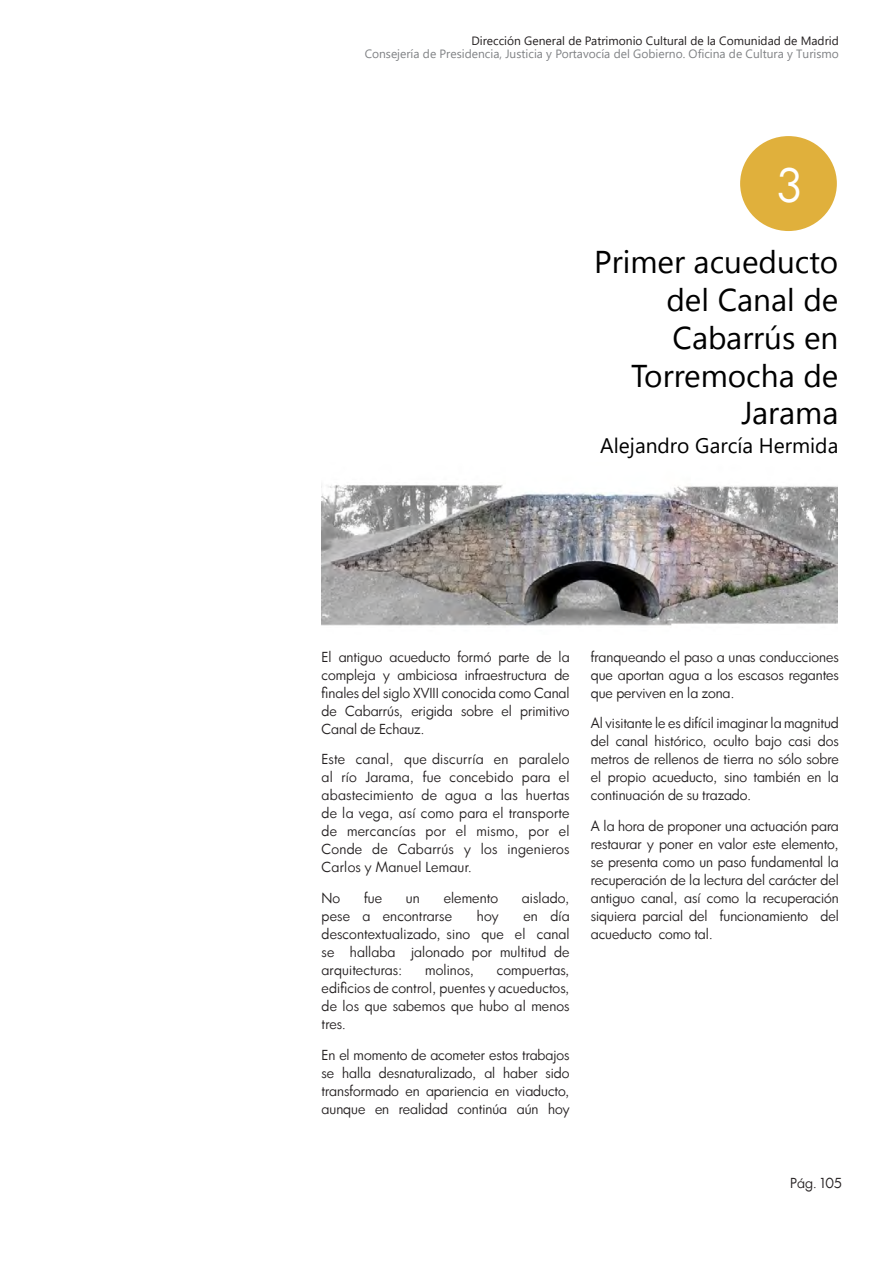
<style>
.page{position:relative;width:893px;height:1263px;background:#fff}
.page>*{position:absolute;margin:0;border:0;box-sizing:border-box;transform-origin:0 0}
.t1{font:45px "Luz Sans";color:#fff}
.t2{font:31.5px "Segoe UI Emoji";color:#000}
.t3{font:21px "Segoe UI";color:#000}
.t4{font:13.5px/18px "Luz Sans";color:#231f20;text-align:justify}
.t5{font:12px "Segoe UI";color:#808285}
.t6{font:12px "Segoe UI";color:#231f20}
</style>
<div class="page">
<div style="left:740px;top:136px;width:97px;height:95px;background:#e0b03c;border-radius:50%"></div>
<img style="left:322px;top:485px;width:515px;height:141px">
<p class="t6" style="left:471px;top:31px;width:369px">Dirección General de Patrimonio Cultural de la Comunidad de Madrid</p>
<p class="t5" style="left:365px;top:44px;width:476px">Consejería de Presidencia, Justicia y Portavocía del Gobierno. Oficina de Cultura y Turismo</p>
<p class="t1" style="left:777px;top:155px;width:27px">3</p>
<p class="t2" style="left:724px;top:239px;width:116px">◆ ◆▼□</p>
<p class="t2" style="left:701px;top:276px;width:95px">● ■ ●</p>
<p class="t3" style="left:600px;top:429px;width:240px">Alejandro García Hermida</p>
<p class="t4" style="left:322px;top:648px;width:249px">El antiguo acueducto formó parte de la compleja y ambiciosa infraestructura de finales del siglo XVIII conocida como Canal de Cabarrús, erigida sobre el primitivo Canal de Echauz.</p>
<p class="t4" style="left:322px;top:750px;width:249px">Este canal, que discurría en paralelo al río Jarama, fue concebido para el abastecimiento de agua a las huertas de la vega, así como para el transporte de mercancías por el mismo, por el Conde de Cabarrús y los ingenieros Carlos y Manuel Lemaur.</p>
<p class="t4" style="left:322px;top:889px;width:20px">No</p>
<p class="t4" style="left:364px;top:889px;width:20px">fue</p>
<p class="t4" style="left:406px;top:889px;width:15px">un</p>
<p class="t4" style="left:444px;top:889px;width:56px">elemento</p>
<p class="t4" style="left:522px;top:889px;width:49px">aislado,</p>
<p class="t4" style="left:322px;top:907px;width:132px">pese a encontrarse</p>
<p class="t4" style="left:477px;top:907px;width:23px">hoy</p>
<p class="t4" style="left:322px;top:907px;width:249px;text-indent:202px">en día descontextualizado, sino que el canal se hallaba jalonado por multitud de arquitecturas:</p>
<p class="t4" style="left:425px;top:961px;width:50px">molinos,</p>
<p class="t4" style="left:322px;top:961px;width:249px;text-indent:175px">compuertas, edificios de control, puentes y acueductos, de los que sabemos que hubo al menos tres.</p>
<p class="t4" style="left:322px;top:1046px;width:249px">En el momento de acometer estos trabajos se halla desnaturalizado, al haber sido transformado en apariencia en viaducto, aunque en realidad continúa aún hoy</p>
<p class="t4" style="left:591px;top:647px;width:249px">franqueando el paso a unas conducciones que aportan agua a los escasos regantes que perviven en la zona.</p>
<p class="t4" style="left:591px;top:714px;width:249px">Al visitante le es difícil imaginar la magnitud del canal histórico, oculto bajo casi dos metros de rellenos de tierra no sólo sobre el propio acueducto, sino también en la continuación de su trazado.</p>
<p class="t4" style="left:591px;top:817px;width:249px">A la hora de proponer una actuación para restaurar y poner en valor este elemento, se presenta como un paso fundamental la recuperación de la lectura del carácter del antiguo canal, así como la recuperación siquiera parcial del funcionamiento del acueducto como tal.</p>
<p class="t4" style="left:790px;top:1174px;width:53px">Pág. 105</p>
</div>
